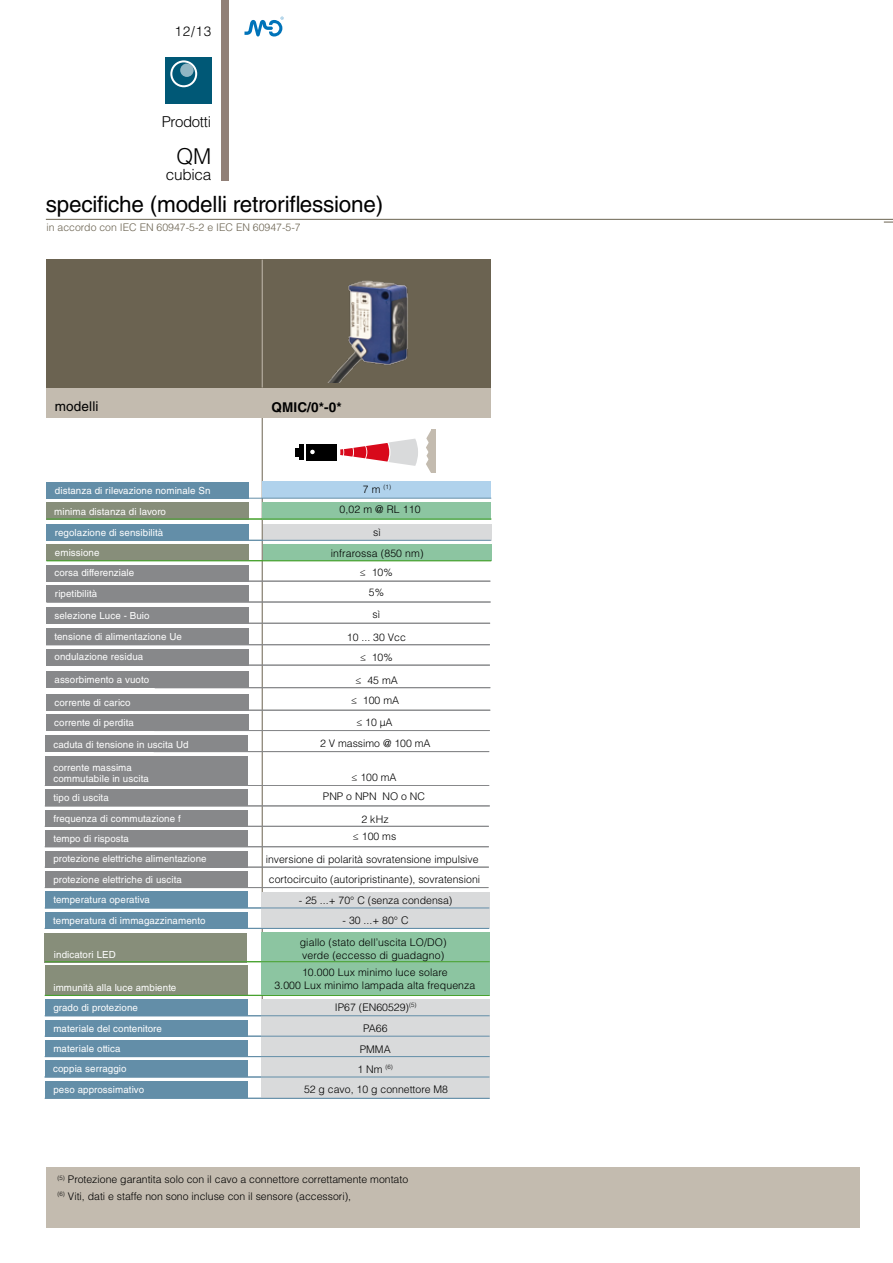
<style>
.page{position:relative;width:893px;height:1263px;background:#fff}
.page>*{position:absolute;margin:0;border:0;box-sizing:border-box;transform-origin:0 0}
.t1{font:22.5px "Helvetica LT Std";letter-spacing:-.01em;color:#000}
.t2{font:300 21.9px "Helvetica LT Std";color:#000}
.t3{font:300 15.45px "Helvetica LT Std";letter-spacing:-.02em;color:#000}
.t4{font:300 15px "Helvetica LT Std";letter-spacing:-.02em;color:#000}
.t5{font:700 13.5px "Helvetica LT Std";color:#000}
.t6{font:13.5px "Helvetica LT Std";letter-spacing:.01em;color:#000}
.t7{font:300 13.5px "Helvetica LT Std";color:#000}
.t8{font:300 10.5px/20.4px "Helvetica LT Std";color:#000;text-align:center}
.t9{font:300 10.5px "Helvetica LT Std";color:#6b6351}
.t10{font:9.75px/20.4px "Helvetica LT Std";letter-spacing:.01em;color:#fff}
.t11{font:300 6.15px "Helvetica LT Std";color:#000}
.s1{font-size:10.5px}
</style>
<div class="page">
<hr style="left:262px;top:388px;width:1px;height:710px;background:#6b6351">
<div style="left:45px;top:1081px;width:203px;height:17px;background:#638ea8"></div>
<div style="left:46px;top:628px;width:203px;height:17px;background:#87888a"></div>
<div style="left:261px;top:999px;width:229px;height:99px;background:#d9dadb"></div>
<div style="left:261px;top:892px;width:229px;height:36px;background:#d9dadb"></div>
<div style="left:263px;top:524px;width:228px;height:16px;background:#d9dadb"></div>
<div style="left:263px;top:544px;width:228px;height:16px;background:#8cc5a1"></div>
<div style="left:45px;top:966px;width:203px;height:29px;background:#878e7a"></div>
<div style="left:45px;top:735px;width:203px;height:17px;background:#87888a"></div>
<div style="left:45px;top:756px;width:203px;height:29px;background:#87888a"></div>
<div style="left:46px;top:649px;width:203px;height:16px;background:#87888a"></div>
<div style="left:46px;top:482px;width:203px;height:17px;background:#638ea8"></div>
<div style="left:263px;top:502px;width:228px;height:18px;background:#8cc5a1"></div>
<div style="left:263px;top:482px;width:228px;height:16px;background:#b0d2ec"></div>
<div style="left:46px;top:524px;width:203px;height:17px;background:#638ea8"></div>
<div style="left:46px;top:544px;width:203px;height:17px;background:#878e7a"></div>
<div style="left:46px;top:607px;width:203px;height:17px;background:#87888a"></div>
<div style="left:46px;top:671px;width:203px;height:17px;background:#87888a"></div>
<div style="left:46px;top:694px;width:203px;height:16px;background:#87888a"></div>
<div style="left:45px;top:789px;width:203px;height:17px;background:#87888a"></div>
<div style="left:45px;top:810px;width:203px;height:17px;background:#87888a"></div>
<div style="left:45px;top:830px;width:203px;height:17px;background:#87888a"></div>
<div style="left:45px;top:851px;width:203px;height:16px;background:#87888a"></div>
<div style="left:45px;top:871px;width:203px;height:17px;background:#87888a"></div>
<div style="left:45px;top:891px;width:203px;height:17px;background:#638ea8"></div>
<div style="left:45px;top:999px;width:203px;height:17px;background:#638ea8"></div>
<div style="left:45px;top:1020px;width:203px;height:16px;background:#638ea8"></div>
<div style="left:45px;top:1040px;width:203px;height:17px;background:#638ea8"></div>
<div style="left:46px;top:502px;width:203px;height:17px;background:#878e7a"></div>
<hr style="left:46px;top:498px;width:445px;height:1px;background:#638ea8">
<hr style="left:46px;top:540px;width:445px;height:1px;background:#638ea8">
<hr style="left:46px;top:560px;width:445px;height:1px;background:#45a12b">
<hr style="left:46px;top:623px;width:444px;height:1px;background:#87888a">
<hr style="left:46px;top:644px;width:444px;height:1px;background:#87888a">
<hr style="left:155px;top:665px;width:335px;height:1px;background:#87888a">
<hr style="left:155px;top:687px;width:335px;height:1px;background:#87888a">
<hr style="left:157px;top:710px;width:333px;height:1px;background:#87888a">
<hr style="left:154px;top:751px;width:335px;height:1px;background:#87888a">
<hr style="left:45px;top:785px;width:444px;height:1px;background:#87888a">
<hr style="left:45px;top:806px;width:445px;height:1px;background:#87888a">
<hr style="left:45px;top:826px;width:444px;height:1px;background:#87888a">
<hr style="left:45px;top:846px;width:444px;height:1px;background:#87888a">
<hr style="left:45px;top:867px;width:444px;height:1px;background:#87888a">
<hr style="left:45px;top:887px;width:443px;height:1px;background:#87888a">
<hr style="left:45px;top:907px;width:444px;height:1px;background:#638ea8">
<hr style="left:45px;top:995px;width:445px;height:1px;background:#45a12b">
<hr style="left:45px;top:1015px;width:445px;height:1px;background:#638ea8">
<hr style="left:45px;top:1036px;width:445px;height:1px;background:#638ea8">
<hr style="left:45px;top:1056px;width:445px;height:1px;background:#638ea8">
<hr style="left:45px;top:1098px;width:445px;height:1px;background:#638ea8">
<hr style="left:46px;top:519px;width:445px;height:1px;background:#45a12b">
<div style="left:46px;top:565px;width:203px;height:16px;background:#87888a"></div>
<hr style="left:46px;top:581px;width:444px;height:1px;background:#87888a">
<div style="left:46px;top:585px;width:203px;height:17px;background:#87888a"></div>
<hr style="left:46px;top:602px;width:445px;height:1px;background:#87888a">
<div style="left:46px;top:714px;width:203px;height:17px;background:#87888a"></div>
<hr style="left:154px;top:730px;width:336px;height:1px;background:#87888a">
<div style="left:45px;top:912px;width:203px;height:17px;background:#638ea8"></div>
<hr style="left:45px;top:928px;width:444px;height:1px;background:#638ea8">
<div style="left:45px;top:1060px;width:202px;height:17px;background:#638ea8"></div>
<hr style="left:45px;top:1077px;width:444px;height:1px;background:#638ea8">
<div style="left:262px;top:933px;width:228px;height:62px;background:#8cc5a1"></div>
<div style="left:44px;top:933px;width:203px;height:29px;background:#878e7a"></div>
<hr style="left:45px;top:961px;width:445px;height:1px;background:#45a12b">
<div style="left:46px;top:1167px;width:814px;height:61px;background:#c3bbaf"></div>
<div style="left:46px;top:260px;width:445px;height:128px;background:#6b6351"></div>
<div style="left:46px;top:388px;width:445px;height:29px;background:#c3bbaf"></div>
<hr style="left:262px;top:260px;width:1px;height:128px;background:#c3bbaf">
<img style="left:327px;top:280px;width:81px;height:103px">
<svg style="left:426px;top:430px;width:5px;height:43px"></svg>
<div style="left:431px;top:430px;width:5px;height:43px;background:#c3bbaf"></div>
<div style="left:295px;top:448px;width:9px;height:8px;background:#000"></div>
<div style="left:299px;top:444px;width:5px;height:16px;background:#000"></div>
<div style="left:306px;top:444px;width:31px;height:16px;background:#000"></div>
<div style="left:309px;top:448px;width:7px;height:8px;border:2px solid #000;border-radius:50%"></div>
<svg style="left:340px;top:439px;width:78px;height:27px"></svg>
<hr style="left:46px;top:219px;width:847px;height:1px;background:#6b6351">
<div style="left:221px;top:0;width:8px;height:180px;background:#918077"></div>
<svg style="left:244px;top:17px;width:40px;height:20px"></svg>
<div style="left:165px;top:58px;width:47px;height:46px;background:#005876"></div>
<svg style="left:170px;top:60px;width:27px;height:27px"></svg>
<svg style="left:180px;top:64px;width:14px;height:13px"></svg>
<h3 class="t7" style="left:174px;top:23px;width:39px">12/13</h3>
<h3 class="t4" style="left:162px;top:112px;width:51px">Prodotti</h3>
<h2 class="t2" style="left:176px;top:142px;width:36px">QM</h2>
<h3 class="t3" style="left:166px;top:165px;width:47px">cubica</h3>
<h1 class="t1" style="left:46px;top:191px;width:339px">specifiche (modelli retroriflessione)</h1>
<p class="t9" style="left:47px;top:221px;width:256px">in accordo con IEC EN 60947-5-2 e IEC EN 60947-5-7</p>
<h3 class="t6" style="left:55px;top:399px;width:45px">modelli</h3>
<p class="t10" style="left:55px;top:480px;width:157px">distanza di rilevazione nominale Sn</p>
<p class="t10" style="left:55px;top:522px;width:110px">regolazione di sensibilità emissione</p>
<p class="t10" style="left:54px;top:502px;width:113px">minima distanza di lavoro</p>
<h3 class="t5" style="left:271px;top:399px;width:72px">QMIC/0*-0*</h3>
<p class="t11" style="left:363px;top:483px;width:30px"><span class="s1">7 m</span> (1)</p>
<p class="t8" style="left:339px;top:499px;width:83px">0,02 m @ RL 110</p>
<p class="t8" style="left:331px;top:522px;width:94px">sì<br>infrarossa (850 nm)</p>
<p class="t10" style="left:55px;top:563px;width:81px">corsa differenziale</p>
<p class="t8" style="left:360px;top:561px;width:34px">≤ 10%</p>
<p class="t10" style="left:55px;top:584px;width:44px">ripetibilità</p>
<p class="t8" style="left:369px;top:582px;width:17px">5%</p>
<p class="t8" style="left:372px;top:604px;width:9px">sì</p>
<p class="t10" style="left:55px;top:605px;width:97px">selezione Luce - Buio</p>
<p class="t10" style="left:55px;top:626px;width:129px">tensione di alimentazione Ue ondulazione residua</p>
<p class="t10" style="left:55px;top:669px;width:96px">assorbimento a vuoto</p>
<p class="t10" style="left:55px;top:692px;width:78px">corrente di carico</p>
<p class="t10" style="left:53px;top:734px;width:137px">caduta di tensione in uscita Ud</p>
<p class="t10" style="left:53px;top:763px;width:97px;line-height:10.5px">corrente massima commutabile in uscita</p>
<p class="t10" style="left:53px;top:787px;width:155px">tipo di uscita<br>frequenza di commutazione f tempo di risposta<br>protezione elettriche alimentazione protezione elettriche di uscita temperatura operativa</p>
<p class="t8" style="left:347px;top:626px;width:60px">10 ... 30 Vcc ≤ 10%</p>
<p class="t8" style="left:351px;top:690px;width:49px">≤ 100 mA</p>
<p class="t8" style="left:320px;top:733px;width:112px">2 V massimo @ 100 mA</p>
<p class="t8" style="left:323px;top:768px;width:104px;line-height:19.2px">≤ 100 mA<br>PNP o NPN NO o NC</p>
<p class="t8" style="left:353px;top:826px;width:45px">≤ 100 ms</p>
<p class="t8" style="left:356px;top:669px;width:44px">≤ 45 mA</p>
<p class="t10" style="left:54px;top:712px;width:81px">corrente di perdita</p>
<p class="t8" style="left:356px;top:712px;width:38px">≤ 10 μA</p>
<p class="t8" style="left:361px;top:808px;width:29px">2 kHz</p>
<p class="t8" style="left:266px;top:849px;width:216px">inversione di polarità sovratensione impulsive cortocircuito (autoripristinante), sovratensioni</p>
<p class="t8" style="left:299px;top:890px;width:155px">- 25 ...+ 70° C (senza condensa)</p>
<p class="t10" style="left:53px;top:910px;width:154px">temperatura di immagazzinamento</p>
<p class="t8" style="left:343px;top:910px;width:67px">- 30 ...+ 80° C</p>
<p class="t10" style="left:54px;top:944px;width:63px">indicatori LED</p>
<p class="t8" style="left:300px;top:936px;width:148px;line-height:12.6px;text-align:left">giallo (stato dell’uscita LO/DO) verde (eccesso di guadagno)</p>
<p class="t8" style="left:274px;top:966px;width:203px;line-height:12.6px">10.000 Lux minimo luce solare<br>3.000 Lux minimo lampada alta frequenza</p>
<p class="t10" style="left:53px;top:977px;width:124px">immunità alla luce ambiente grado di protezione materiale del contenitore materiale ottica</p>
<p class="t10" style="left:53px;top:1079px;width:92px">peso approssimativo</p>
<p class="t8" style="left:335px;top:996px;width:83px;line-height:21.5px">IP67 (EN60529)<sup>(5)<br></sup>PA66</p>
<p class="t8" style="left:360px;top:1038px;width:32px">PMMA</p>
<p class="t8" style="left:304px;top:1079px;width:145px">52 g cavo, 10 g connettore M8</p>
<p class="t10" style="left:53px;top:1059px;width:75px">coppia serraggio</p>
<p class="t8" style="left:357px;top:1059px;width:37px">1 Nm <sup>(6)</sup></p>
<p class="t8" style="left:58px;top:1171px;width:352px;line-height:16.5px;text-align:left"><sup>(5)</sup> Protezione garantita solo con il cavo a connettore correttamente montato <sup>(6)</sup> Viti, dati e staffe non sono incluse con il sensore (accessori),</p>
</div>
